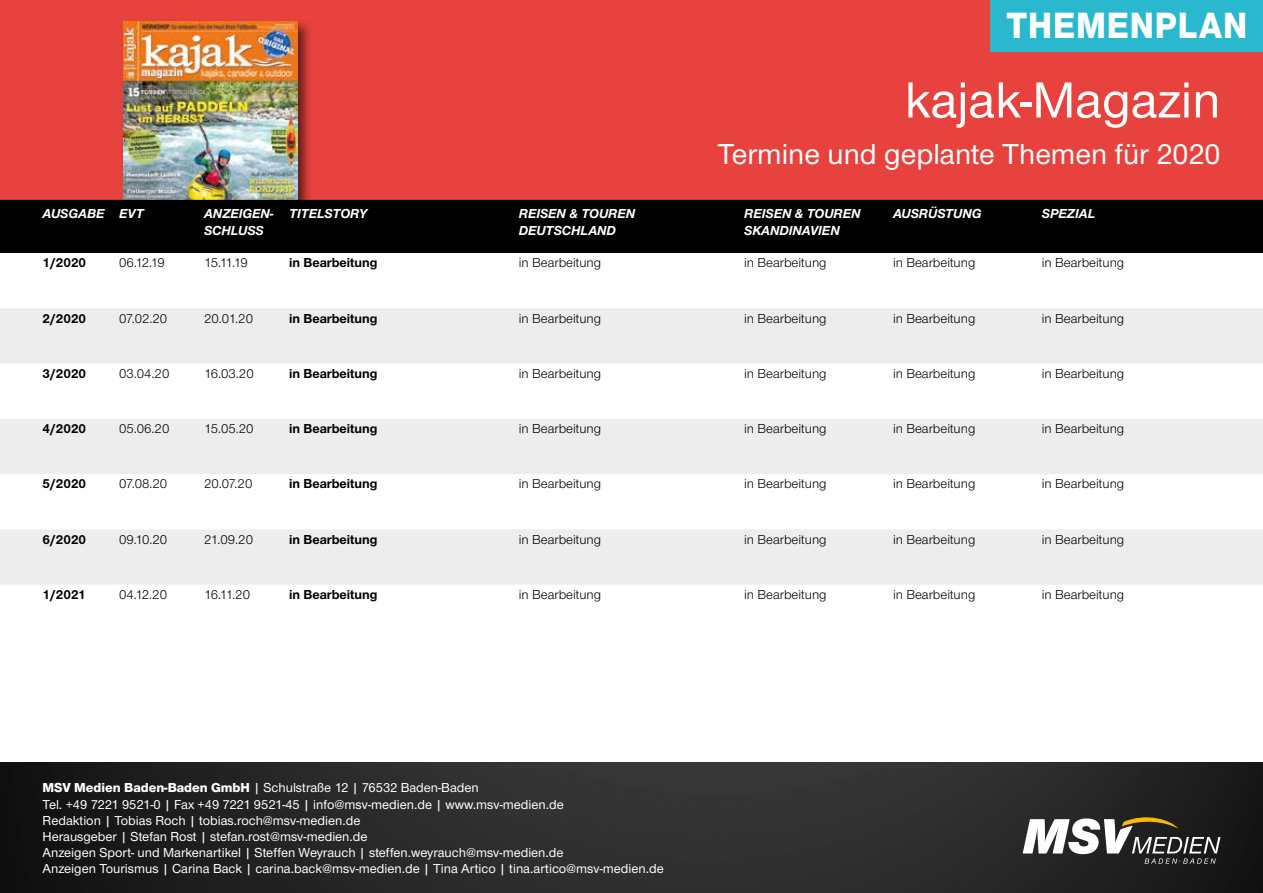
<style>
.page{position:relative;width:1263px;height:893px;background:#fff}
.page>*{position:absolute;margin:0;border:0;box-sizing:border-box;transform-origin:0 0}
.t1{font:500 52.5px "Nimbus San Nov T";color:#fff}
.t2{font:37.95px "Nimbus San Nov T Hea";letter-spacing:.025em;color:#fff;scale:.91 1}
.t3{font:500 30px "Nimbus San Nov T";color:#fff}
.t4{font:13.5px "Nimbus San Nov T";color:#000}
.t5{font:500 13.5px/16.2px "Nimbus San Nov T";color:#fff}
.t6{font:700 13.5px "Nimbus San Nov T";color:#000}
.t7{font:italic 700 13.5px/16.2px "Nimbus San Nov T";color:#fff}
.s1{font-family:"Nimbus San Nov T Hea";font-weight:400}
</style>
<div class="page">
<div style="left:0;top:0;width:1263px;height:238px;background:#e8423e"></div>
<div style="left:120px;top:18px;width:193px;height:244px;background:#000;opacity:.6"></div>
<img style="left:123px;top:21px;width:174px;height:179px">
<div style="left:0;top:200px;width:1263px;height:53px;background:#000"></div>
<svg style="left:0;top:308px;width:1263px;height:277px;fill:#ededed"></svg>
<img style="left:0;top:762px;width:1263px;height:131px">
<svg style="left:1023px;top:812px;width:197px;height:51px"></svg>
<div style="left:991px;top:0;width:272px;height:51px;background:#29b8ce"></div>
<h2 class="t2" style="left:1006px;top:4px;width:266px">THEMENPLAN</h2>
<h1 class="t1" style="left:905px;top:69px;width:317px">kajak-Magazin</h1>
<h3 class="t3" style="left:717px;top:137px;width:505px">Termine und geplante Themen für 2020</h3>
<p class="t7" style="left:43px;top:206px;width:103px">AUSGABE EVT</p>
<p class="t7" style="left:204px;top:206px;width:71px">ANZEIGEN-<br>SCHLUSS</p>
<p class="t7" style="left:289px;top:206px;width:79px">TITELSTORY</p>
<p class="t7" style="left:519px;top:206px;width:118px">REISEN &amp; TOUREN<br>DEUTSCHLAND</p>
<p class="t7" style="left:744px;top:206px;width:118px">REISEN &amp; TOUREN<br>SKANDINAVIEN</p>
<p class="t7" style="left:893px;top:206px;width:90px">AUSRÜSTUNG</p>
<p class="t7" style="left:1042px;top:206px;width:55px">SPEZIAL</p>
<p class="t6" style="left:43px;top:255px;width:45px">1/2020</p>
<p class="t4" style="left:119px;top:255px;width:47px">06.12.19</p>
<p class="t4" style="left:204px;top:255px;width:45px">15.11.19</p>
<p class="t6" style="left:289px;top:255px;width:90px">in Bearbeitung</p>
<p class="t4" style="left:519px;top:255px;width:84px">in Bearbeitung</p>
<p class="t4" style="left:744px;top:255px;width:84px">in Bearbeitung</p>
<p class="t4" style="left:893px;top:255px;width:84px">in Bearbeitung</p>
<p class="t4" style="left:1042px;top:255px;width:84px">in Bearbeitung</p>
<p class="t6" style="left:43px;top:310px;width:45px">2/2020</p>
<p class="t4" style="left:119px;top:311px;width:50px">07.02.20</p>
<p class="t4" style="left:204px;top:311px;width:50px">20.01.20</p>
<p class="t6" style="left:289px;top:310px;width:90px">in Bearbeitung</p>
<p class="t4" style="left:519px;top:311px;width:84px">in Bearbeitung</p>
<p class="t4" style="left:744px;top:311px;width:84px">in Bearbeitung</p>
<p class="t4" style="left:893px;top:311px;width:84px">in Bearbeitung</p>
<p class="t4" style="left:1042px;top:311px;width:84px">in Bearbeitung</p>
<p class="t6" style="left:43px;top:365px;width:45px">3/2020</p>
<p class="t4" style="left:119px;top:366px;width:52px">03.04.20</p>
<p class="t4" style="left:204px;top:366px;width:51px">16.03.20</p>
<p class="t6" style="left:289px;top:365px;width:90px">in Bearbeitung</p>
<p class="t4" style="left:519px;top:366px;width:84px">in Bearbeitung</p>
<p class="t4" style="left:744px;top:366px;width:84px">in Bearbeitung</p>
<p class="t4" style="left:893px;top:366px;width:84px">in Bearbeitung</p>
<p class="t4" style="left:1042px;top:366px;width:84px">in Bearbeitung</p>
<p class="t6" style="left:43px;top:421px;width:45px">4/2020</p>
<p class="t4" style="left:119px;top:421px;width:52px">05.06.20</p>
<p class="t4" style="left:204px;top:421px;width:51px">15.05.20</p>
<p class="t6" style="left:289px;top:421px;width:90px">in Bearbeitung</p>
<p class="t4" style="left:519px;top:421px;width:84px">in Bearbeitung</p>
<p class="t4" style="left:744px;top:421px;width:84px">in Bearbeitung</p>
<p class="t4" style="left:893px;top:421px;width:84px">in Bearbeitung</p>
<p class="t4" style="left:1042px;top:421px;width:84px">in Bearbeitung</p>
<p class="t6" style="left:43px;top:476px;width:45px">5/2020</p>
<p class="t4" style="left:119px;top:476px;width:50px">07.08.20</p>
<p class="t4" style="left:204px;top:476px;width:50px">20.07.20</p>
<p class="t6" style="left:289px;top:476px;width:90px">in Bearbeitung</p>
<p class="t4" style="left:519px;top:476px;width:84px">in Bearbeitung</p>
<p class="t4" style="left:744px;top:476px;width:84px">in Bearbeitung</p>
<p class="t4" style="left:893px;top:476px;width:84px">in Bearbeitung</p>
<p class="t4" style="left:1042px;top:476px;width:84px">in Bearbeitung</p>
<p class="t6" style="left:43px;top:531px;width:45px">6/2020</p>
<p class="t4" style="left:119px;top:532px;width:50px">09.10.20</p>
<p class="t4" style="left:204px;top:532px;width:50px">21.09.20</p>
<p class="t6" style="left:289px;top:531px;width:90px">in Bearbeitung</p>
<p class="t4" style="left:519px;top:532px;width:84px">in Bearbeitung</p>
<p class="t4" style="left:744px;top:532px;width:84px">in Bearbeitung</p>
<p class="t4" style="left:893px;top:532px;width:84px">in Bearbeitung</p>
<p class="t4" style="left:1042px;top:532px;width:84px">in Bearbeitung</p>
<p class="t6" style="left:43px;top:586px;width:45px">1/2021</p>
<p class="t4" style="left:119px;top:587px;width:50px">04.12.20</p>
<p class="t4" style="left:204px;top:587px;width:47px">16.11.20</p>
<p class="t6" style="left:289px;top:586px;width:90px">in Bearbeitung</p>
<p class="t4" style="left:519px;top:587px;width:84px">in Bearbeitung</p>
<p class="t4" style="left:744px;top:587px;width:84px">in Bearbeitung</p>
<p class="t4" style="left:893px;top:587px;width:84px">in Bearbeitung</p>
<p class="t4" style="left:1042px;top:587px;width:84px">in Bearbeitung</p>
<p class="t5" style="left:43px;top:780px;width:623px"><span class="s1">MSV Medien Baden-Baden GmbH</span> | Schulstraße 12 | 76532 Baden-Baden<br>Tel. +49 7221 9521-0 | Fax +49 7221 9521-45 | info@msv-medien.de | www.msv-medien.de<br>Redaktion | Tobias Roch | tobias.roch@msv-medien.de<br>Herausgeber | Stefan Rost | stefan.rost@msv-medien.de<br>Anzeigen Sport- und Markenartikel | Steffen Weyrauch | steffen.weyrauch@msv-medien.de<br>Anzeigen Tourismus | Carina Back | carina.back@msv-medien.de | Tina Artico | tina.artico@msv-medien.de</p>
</div>
